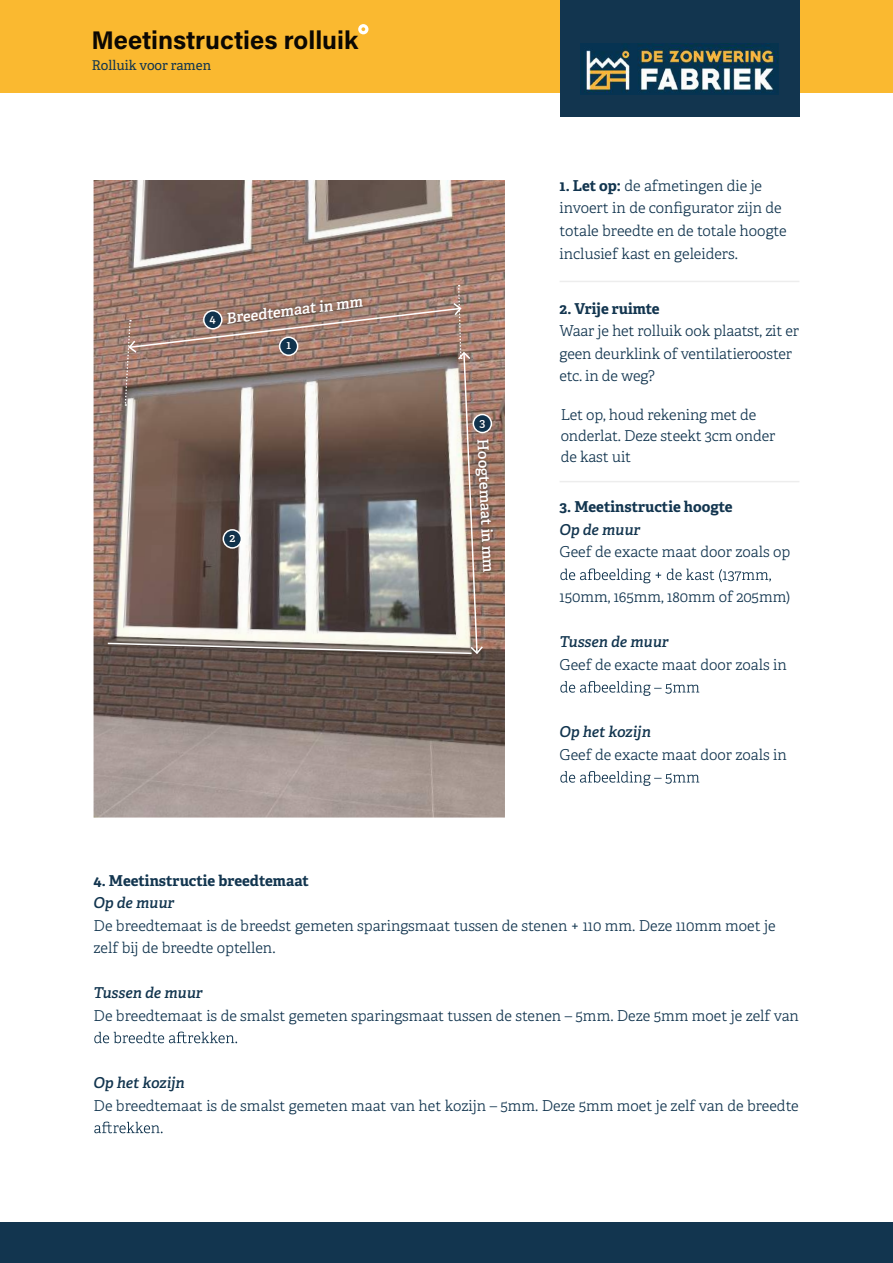
<style>
.page{position:relative;width:893px;height:1263px;background:#fff}
.page>*{position:absolute;margin:0;border:0;box-sizing:border-box;transform-origin:0 0}
.t1{font:700 25.5px "Acumin Pro";color:#0c0803}
.t2{font:300 15px/22.5px "Adelle";color:#12354f}
.t3{font:700 15px "Adelle";color:#12354f}
.t4{font:italic 600 15px "Adelle";color:#12354f}
.t5{font:600 15px "Adelle";color:#fff}
.t6{font:13.5px "Adelle";color:#12354f}
.t7{font:600 12px "Adelle";color:#fff}
.s1{font-weight:700}
</style>
<div class="page">
<div style="left:0;top:1222px;width:893px;height:41px;background:#12354f"></div>
<img style="left:94px;top:180px;width:411px;height:637px">
<svg style="left:484px;top:435px;width:13px;height:141px;background:#8f6b5c"></svg>
<div style="left:0;top:0;width:893px;height:92px;background:#fab930"></div>
<svg style="left:106px;top:285px;width:378px;height:370px;background:#8b7870"></svg>
<div style="left:223px;top:529px;width:19px;height:20px;border:2px solid #fff;border-radius:50%"></div>
<svg style="left:226px;top:530px;width:14px;height:16px"></svg>
<svg style="left:280px;top:337px;width:18px;height:18px"></svg>
<div style="left:279px;top:336px;width:19px;height:20px;border:2px solid #fff;border-radius:50%"></div>
<div style="left:283px;top:338px;width:12px;height:15px;background:#11334c"></div>
<div style="left:473px;top:414px;width:19px;height:19px;border:2px solid #fff;border-radius:50%"></div>
<svg style="left:476px;top:415px;width:14px;height:17px"></svg>
<div style="left:203px;top:310px;width:20px;height:19px;border:2px solid #fff;border-radius:50%"></div>
<svg style="left:205px;top:312px;width:15px;height:16px"></svg>
<div style="left:560px;top:0;width:239px;height:117px;background:#12354f"></div>
<svg style="left:94px;top:1031px;width:143px;height:12px"></svg>
<svg style="left:94px;top:1121px;width:69px;height:12px"></svg>
<hr style="left:560px;top:481px;width:239px;height:1px;background:#ededed">
<hr style="left:560px;top:281px;width:239px;height:1px;background:#ededed">
<img style="left:580px;top:44px;width:199px;height:51px">
<svg style="left:560px;top:568px;width:211px;height:15px"></svg>
<svg style="left:560px;top:681px;width:139px;height:15px"></svg>
<svg style="left:560px;top:771px;width:139px;height:15px"></svg>
<svg style="left:358px;top:24px;width:10px;height:10px"></svg>
<h1 class="t1" style="left:91px;top:22px;width:268px">Meetinstructies rolluik</h1>
<p class="t6" style="left:92px;top:56px;width:121px">Rolluik voor ramen</p>
<p class="t7" style="left:210px;top:312px;width:8px">4</p>
<p class="t5" style="left:225px;top:309px;width:139px;rotate:-7deg">Breedtemaat in mm</p>
<p class="t7" style="left:286px;top:338px;width:6px">1</p>
<p class="t7" style="left:229px;top:530px;width:7px">2</p>
<p class="t7" style="left:479px;top:415px;width:7px">3</p>
<p class="t5" style="left:493px;top:439px;width:135px;rotate:88deg">Hoogtemaat in mm</p>
<p class="t2" style="left:560px;top:175px;width:228px"><span class="s1">1. Let op:</span> de afmetingen die je invoert in de configurator zijn de totale breedte en de totale hoogte inclusief kast en geleiders.</p>
<p class="t3" style="left:560px;top:299px;width:102px">2. Vrije ruimte</p>
<p class="t2" style="left:560px;top:320px;width:241px">Waar je het rolluik ook plaatst, zit er geen deurklink of ventilatierooster etc. in de weg?</p>
<p class="t2" style="left:561px;top:404px;width:216px;line-height:21px">Let op, houd rekening met de onderlat. Deze steekt 3cm onder de kast uit</p>
<p class="t3" style="left:560px;top:497px;width:175px">3. Meetinstructie hoogte</p>
<p class="t4" style="left:560px;top:520px;width:82px">Op de muur</p>
<p class="t2" style="left:560px;top:541px;width:232px">Geef de exacte maat door zoals op</p>
<p class="t2" style="left:560px;top:586px;width:232px">150mm, 165mm, 180mm of 205mm)</p>
<p class="t4" style="left:560px;top:633px;width:111px">Tussen de muur</p>
<p class="t2" style="left:560px;top:654px;width:229px">Geef de exacte maat door zoals in</p>
<p class="t4" style="left:560px;top:723px;width:93px">Op het kozijn</p>
<p class="t2" style="left:560px;top:744px;width:229px">Geef de exacte maat door zoals in</p>
<p class="t3" style="left:94px;top:871px;width:217px">4. Meetinstructie breedtemaat</p>
<p class="t4" style="left:94px;top:893px;width:82px">Op de muur</p>
<p class="t2" style="left:94px;top:914px;width:683px">De breedtemaat is de breedst gemeten sparingsmaat tussen de stenen + 110 mm. Deze 110mm moet je zelf bij de breedte optellen.</p>
<p class="t4" style="left:94px;top:983px;width:111px">Tussen de muur</p>
<p class="t2" style="left:94px;top:1004px;width:707px">De breedtemaat is de smalst gemeten sparingsmaat tussen de stenen – 5mm. Deze 5mm moet je zelf van</p>
<p class="t4" style="left:94px;top:1073px;width:93px">Op het kozijn</p>
<p class="t2" style="left:94px;top:1094px;width:707px">De breedtemaat is de smalst gemeten maat van het kozijn – 5mm. Deze 5mm moet je zelf van de breedte</p>
</div>
